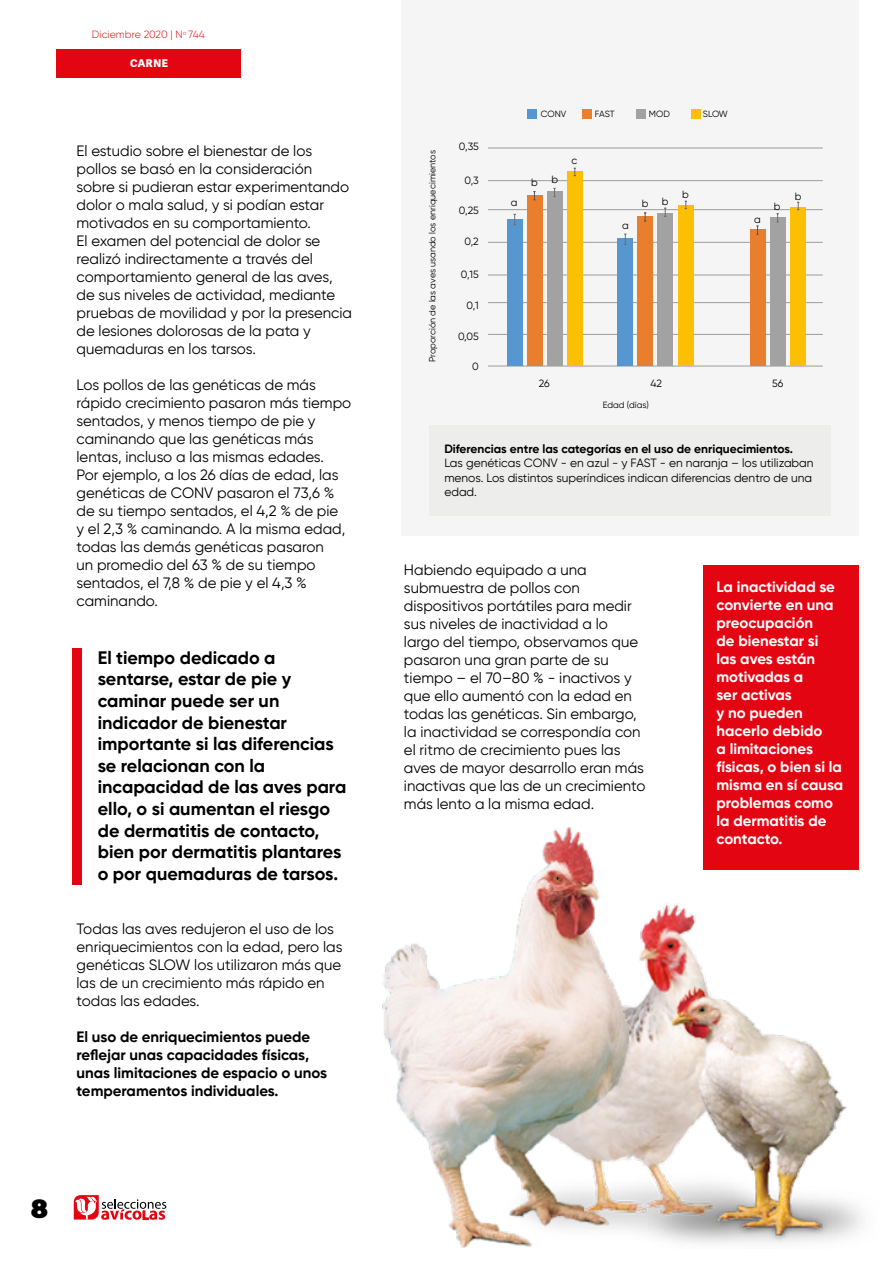
<style>
.page{position:relative;width:893px;height:1263px;background:#fff}
.page>*{position:absolute;margin:0;border:0;box-sizing:border-box;transform-origin:0 0}
.t1{font:900 25.5px "Montserrat";color:#000}
.t2{font:700 18px/21.6px "Gilroy";color:#000}
.t3{font:15px/18px "Gilroy";color:#000}
.t4{font:700 15px/18px "Gilroy";color:#fff}
.t5{font:700 15px/18px "Gilroy";color:#000}
.t6{font:12px/14.4px "Gilroy";color:#000}
.t7{font:10.5px "Gilroy";letter-spacing:-.005em;color:#000}
.t8{font:300 10.5px "Gilroy";color:#e30612}
.t9{font:800 10.5px "Adelle Sans";letter-spacing:.05em;color:#fff}
.t10{font:9px "Gilroy";color:#000}
.s1{font-weight:700}
</style>
<div class="page">
<div style="left:57px;top:50px;width:184px;height:28px;background:#e30612"></div>
<svg style="left:74px;top:1195px;width:92px;height:25px"></svg>
<div style="left:402px;top:0;width:457px;height:536px;background:#f5f5f5"></div>
<div style="left:429px;top:425px;width:401px;height:91px;background:#ededec"></div>
<div style="left:704px;top:566px;width:155px;height:304px;background:#e30612"></div>
<div style="left:72px;top:648px;width:9px;height:236px;background:#e30612"></div>
<div style="left:527px;top:109px;width:10px;height:9px;background:#5797d1"></div>
<div style="left:583px;top:109px;width:9px;height:9px;background:#e97f2d"></div>
<div style="left:637px;top:109px;width:9px;height:9px;background:#a2a2a2"></div>
<div style="left:691px;top:109px;width:9px;height:9px;background:#fcbf02"></div>
<hr style="left:488px;top:148px;width:335px;height:1px;background:#9c9c9c">
<hr style="left:488px;top:180px;width:335px;height:1px;background:#9c9c9c">
<hr style="left:488px;top:209px;width:335px;height:1px;background:#9c9c9c">
<hr style="left:488px;top:242px;width:335px;height:1px;background:#9c9c9c">
<hr style="left:488px;top:275px;width:335px;height:1px;background:#9c9c9c">
<hr style="left:488px;top:302px;width:335px;height:1px;background:#9c9c9c">
<hr style="left:488px;top:334px;width:335px;height:1px;background:#9c9c9c">
<hr style="left:488px;top:366px;width:335px;height:1px;background:#9c9c9c">
<div style="left:507px;top:219px;width:15px;height:147px;background:#5797d1"></div>
<div style="left:527px;top:196px;width:15px;height:170px;background:#e97f2d"></div>
<div style="left:547px;top:192px;width:15px;height:174px;background:#a2a2a2"></div>
<div style="left:567px;top:171px;width:16px;height:195px;background:#fcbf02"></div>
<div style="left:618px;top:239px;width:15px;height:127px;background:#5797d1"></div>
<div style="left:750px;top:229px;width:16px;height:137px;background:#e97f2d"></div>
<div style="left:770px;top:218px;width:16px;height:148px;background:#a2a2a2"></div>
<div style="left:790px;top:207px;width:16px;height:159px;background:#fcbf02"></div>
<div style="left:637px;top:216px;width:16px;height:150px;background:#e97f2d"></div>
<div style="left:657px;top:213px;width:16px;height:153px;background:#a2a2a2"></div>
<div style="left:678px;top:206px;width:16px;height:160px;background:#fcbf02"></div>
<svg style="left:513px;top:214px;width:3px;height:12px"></svg>
<svg style="left:533px;top:191px;width:3px;height:10px"></svg>
<svg style="left:553px;top:188px;width:3px;height:9px"></svg>
<svg style="left:574px;top:168px;width:2px;height:8px"></svg>
<svg style="left:624px;top:234px;width:2px;height:11px"></svg>
<svg style="left:644px;top:213px;width:2px;height:9px"></svg>
<svg style="left:664px;top:208px;width:2px;height:9px"></svg>
<svg style="left:685px;top:201px;width:2px;height:8px"></svg>
<svg style="left:756px;top:226px;width:3px;height:9px"></svg>
<svg style="left:776px;top:213px;width:3px;height:10px"></svg>
<svg style="left:797px;top:202px;width:2px;height:8px"></svg>
<img style="left:382px;top:795px;width:482px;height:453px">
<p class="t8" style="left:92px;top:28px;width:114px">Diciembre 2020 | N<sup>o</sup> 744</p>
<p class="t9" style="left:130px;top:57px;width:39px">CARNE</p>
<p class="t3" style="left:77px;top:142px;width:277px">El estudio sobre el bienestar de los pollos se basó en la consideración sobre si pudieran estar experimentando dolor o mala salud, y si podían estar motivados en su comportamiento.<br>El examen del potencial de dolor se realizó indirectamente a través del comportamiento general de las aves, de sus niveles de actividad, mediante pruebas de movilidad y por la presencia de lesiones dolorosas de la pata y quemaduras en los tarsos.</p>
<p class="t3" style="left:77px;top:376px;width:276px">Los pollos de las genéticas de más rápido crecimiento pasaron más tiempo sentados, y menos tiempo de pie y caminando que las genéticas más lentas, incluso a las mismas edades.<br>Por ejemplo, a los 26 días de edad, las genéticas de CONV pasaron el 73,6 % de su tiempo sentados, el 4,2 % de pie<br>y el 2,3 % caminando. A la misma edad, todas las demás genéticas pasaron<br>un promedio del 63 % de su tiempo sentados, el 7,8 % de pie y el 4,3 % caminando.</p>
<p class="t2" style="left:98px;top:647px;width:250px">El tiempo dedicado a sentarse, estar de pie y caminar puede ser un indicador de bienestar importante si las diferencias se relacionan con la incapacidad de las aves para ello, o si aumentan el riesgo de dermatitis de contacto, bien por dermatitis plantares o por quemaduras de tarsos.</p>
<p class="t3" style="left:77px;top:919px;width:267px">Todas las aves redujeron el uso de los enriquecimientos con la edad, pero las genéticas SLOW los utilizaron más que las de un crecimiento más rápido en todas las edades.</p>
<p class="t5" style="left:77px;top:1027px;width:252px">El uso de enriquecimientos puede reflejar unas capacidades físicas, unas limitaciones de espacio o unos temperamentos individuales.</p>
<h1 class="t1" style="left:31px;top:1189px;width:19px">8</h1>
<p class="t10" style="left:427px;top:362px;width:214px;rotate:-90deg">Proporción de las aves usando los enriquecimientos</p>
<p class="t7" style="left:459px;top:140px;width:21px">0,35</p>
<p class="t7" style="left:464px;top:174px;width:16px">0,3</p>
<p class="t7" style="left:459px;top:204px;width:21px">0,25</p>
<p class="t7" style="left:464px;top:235px;width:16px">0,2</p>
<p class="t7" style="left:461px;top:268px;width:20px">0,15</p>
<p class="t7" style="left:466px;top:299px;width:14px">0,1</p>
<p class="t7" style="left:458px;top:330px;width:22px">0,05</p>
<p class="t7" style="left:472px;top:360px;width:8px">0</p>
<p class="t10" style="left:541px;top:109px;width:27px">CONV</p>
<p class="t10" style="left:595px;top:109px;width:21px">FAST</p>
<p class="t10" style="left:649px;top:109px;width:22px">MOD</p>
<p class="t10" style="left:703px;top:109px;width:27px">SLOW</p>
<p class="t7" style="left:511px;top:196px;width:8px">a</p>
<p class="t7" style="left:531px;top:175px;width:8px">b</p>
<p class="t7" style="left:551px;top:173px;width:8px">b</p>
<p class="t7" style="left:571px;top:154px;width:7px">c</p>
<p class="t7" style="left:622px;top:219px;width:8px">a</p>
<p class="t7" style="left:682px;top:188px;width:8px">b</p>
<p class="t7" style="left:662px;top:195px;width:8px">b</p>
<p class="t7" style="left:642px;top:197px;width:8px">b</p>
<p class="t7" style="left:774px;top:200px;width:8px">b</p>
<p class="t7" style="left:754px;top:213px;width:8px">a</p>
<p class="t7" style="left:795px;top:189px;width:8px">b</p>
<p class="t7" style="left:539px;top:377px;width:12px">26</p>
<p class="t7" style="left:650px;top:377px;width:13px">42</p>
<p class="t7" style="left:772px;top:377px;width:13px">56</p>
<p class="t10" style="left:603px;top:400px;width:48px">Edad (días)</p>
<p class="t6" style="left:444px;top:441px;width:371px"><span class="s1">Diferencias entre las categorías en el uso de enriquecimientos.<br></span>Las genéticas CONV - en azul - y FAST - en naranja – los utilizaban menos. Los distintos superíndices indican diferencias dentro de una edad.</p>
<p class="t3" style="left:404px;top:561px;width:243px">Habiendo equipado a una submuestra de pollos con dispositivos portátiles para medir sus niveles de inactividad a lo largo del tiempo, observamos que pasaron una gran parte de su tiempo – el 70–80 % - inactivos y que ello aumentó con la edad en todas las genéticas. Sin embargo, la inactividad se correspondía con el ritmo de crecimiento pues las aves de mayor desarrollo eran más inactivas que las de un crecimiento más lento a la misma edad.</p>
<p class="t4" style="left:716px;top:578px;width:128px">La inactividad se convierte en una preocupación<br>de bienestar si<br>las aves están motivadas a<br>ser activas<br>y no pueden hacerlo debido<br>a limitaciones físicas, o bien si la misma en sí causa problemas como la dermatitis de contacto.</p>
</div>
